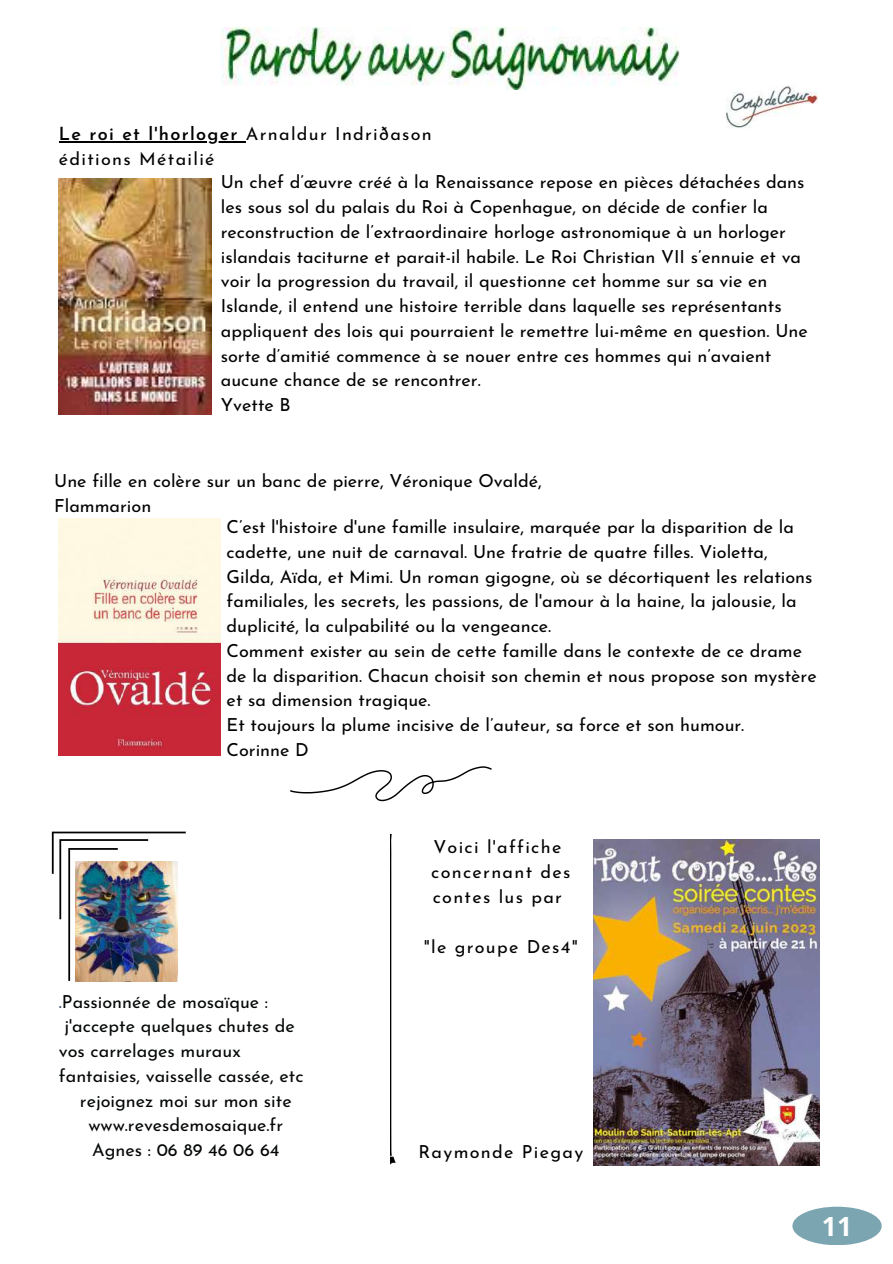
<style>
.page{position:relative;width:893px;height:1264px;background:#fff}
.page>*{position:absolute;margin:0;border:0;box-sizing:border-box;transform-origin:0 0}
.t1{font:700 26.4px "Open Sans";color:#fff}
.t2{font:18px/24.8px "Josefin Sans";color:#000}
.t3{font:18px "Josefin Sans";color:#040606}
.t4{font:18px/25px "Josefin Sans";letter-spacing:.075em;color:#000}
.s1{font-weight:600}
.s2{color:#314261}
</style>
<div class="page">
<div style="left:792px;top:1206px;width:89px;height:39px;background:#7ba5b0;border-radius:50%"></div>
<img style="left:726px;top:86px;width:91px;height:42px">
<img style="left:59px;top:179px;width:153px;height:236px">
<img style="left:59px;top:518px;width:162px;height:237px">
<img style="left:221px;top:28px;width:458px;height:61px">
<img style="left:52px;top:831px;width:134px;height:149px">
<img style="left:593px;top:839px;width:226px;height:326px">
<svg style="left:290px;top:766px;width:201px;height:35px"></svg>
<svg style="left:390px;top:834px;width:5px;height:331px"></svg>
<hr style="left:59px;top:141px;width:180px;height:1px;background:#000">
<p class="t4" style="left:59px;top:123px;width:374px"><span class="s1">Le roi et l'horloger</span> Arnaldur Indriðason éditions Métailié</p>
<p class="t2" style="left:221px;top:171px;width:588px">Un chef d’œuvre créé à la Renaissance repose en pièces détachées dans les sous sol du palais du Roi à Copenhague, on décide de confier la reconstruction de l’extraordinaire horloge astronomique à un horloger islandais taciturne et parait-il habile. Le Roi Christian VII s’ennuie et va voir la progression du travail, il questionne cet homme sur sa vie en Islande, il entend une histoire terrible dans laquelle ses représentants appliquent des lois qui pourraient le remettre lui-même en question. Une sorte d’amitié commence à se nouer entre ces hommes qui n’avaient aucune chance de se rencontrer.<br>Yvette B</p>
<p class="t2" style="left:54px;top:470px;width:489px">Une fille en colère sur un banc de pierre, Véronique Ovaldé,<br>Flammarion</p>
<p class="t2" style="left:227px;top:516px;width:591px">C’est l'histoire d'une famille insulaire, marquée par la disparition de la cadette, une nuit de carnaval. Une fratrie de quatre filles. Violetta, Gilda, Aïda, et Mimi. Un roman gigogne, où se décortiquent les relations familiales, les secrets, les passions, de l'amour à la haine, la jalousie, la duplicité, la culpabilité ou la vengeance.<br>Comment exister au sein de cette famille dans le contexte de ce drame de la disparition. Chacun choisit son chemin et nous propose son mystère et sa dimension tragique.<br>Et toujours la plume incisive de l’auteur, sa force et son humour.<br>Corinne D</p>
<p class="t3" style="left:59px;top:994px;width:210px"><span class="s2">.</span>Passionnée de mosaïque :</p>
<p class="t3" style="left:65px;top:1018px;width:232px">j'accepte quelques chutes de</p>
<p class="t3" style="left:59px;top:1043px;width:183px">vos carrelages muraux</p>
<p class="t3" style="left:59px;top:1068px;width:246px">fantaisies, vaisselle cassée, etc</p>
<p class="t3" style="left:80px;top:1093px;width:213px">rejoignez moi sur mon site</p>
<p class="t3" style="left:88px;top:1117px;width:196px">www.revesdemosaique.fr</p>
<p class="t3" style="left:92px;top:1142px;width:189px">Agnes : 06 89 46 06 64</p>
<p class="t4" style="left:431px;top:836px;width:141px">Voici l'affiche concernant des contes lus par</p>
<p class="t4" style="left:423px;top:936px;width:156px">"le groupe Des4"</p>
<p class="t4" style="left:418px;top:1140px;width:166px">Raymonde Piegay</p>
<h1 class="t1" style="left:821px;top:1207px;width:32px">11</h1>
</div>
